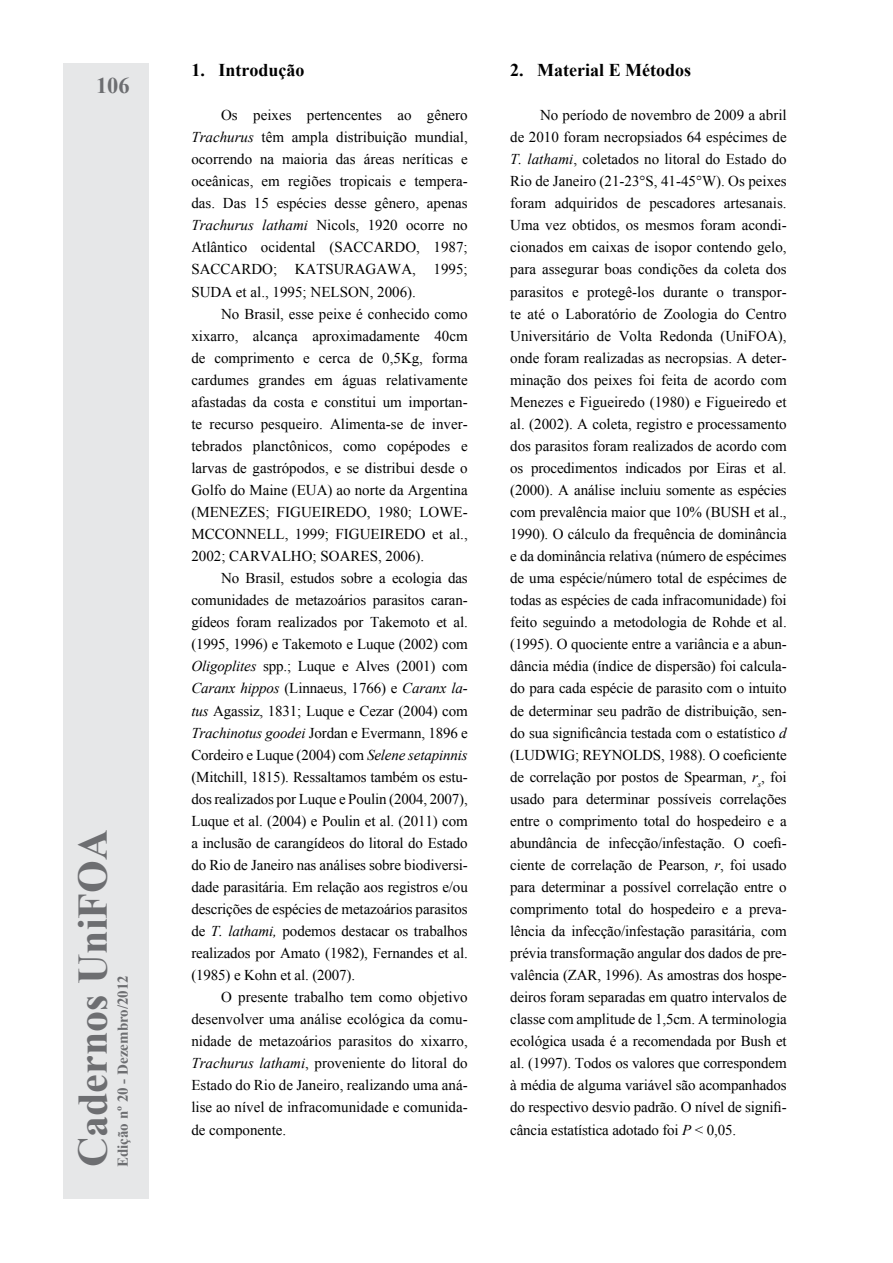
<style>
.page{position:relative;width:893px;height:1263px;background:#fff}
.page>*{position:absolute;margin:0;border:0;box-sizing:border-box;transform-origin:0 0}
.t1{font:700 42px "Times New Roman";color:#6d6e71}
.t2{font:700 22.5px "Times New Roman";color:#6d6e71}
.t3{font:700 18px "Times New Roman";color:#000}
.t4{font:15px/22px "Times New Roman";color:#000;text-align:justify}
.t5{font:700 15px "Times New Roman";color:#6d6e71}
.s1{font-style:italic}
</style>
<div class="page">
<div style="left:64px;top:64px;width:85px;height:1135px;background:#e6e7e8"></div>
<h2 class="t2" style="left:96px;top:70px;width:35px">106</h2>
<h1 class="t1" style="left:64px;top:1167px;width:339px;rotate:-90deg">Cadernos UniFOA</h1>
<p class="t5" style="left:113px;top:1167px;width:194px;rotate:-90deg">Edição nº 20 - Dezembro/2012</p>
<p class="t3" style="left:191px;top:58px;width:115px">1. Introdução</p>
<p class="t4" style="left:191px;top:104px;width:278px;text-indent:30px">Os peixes pertencentes ao gênero <span class="s1">Trachurus</span> têm ampla distribuição mundial, ocorrendo na maioria das áreas neríticas e oceânicas, em regiões tropicais e tempera&shy;das. Das 15 espécies desse gênero, apenas <span class="s1">Trachurus lathami</span> Nicols, 1920 ocorre no Atlântico ocidental (SACCARDO, 1987; SACCARDO; KATSURAGAWA, 1995; SUDA et al., 1995; NELSON, 2006).</p>
<p class="t4" style="left:191px;top:302px;width:278px;text-indent:30px">No Brasil, esse peixe é conhecido como xixarro, alcança aproximadamente 40cm de comprimento e cerca de 0,5Kg, forma cardumes grandes em águas relativamente afastadas da costa e constitui um importan&shy;te recurso pesqueiro. Alimenta-se de inver&shy;tebrados planctônicos, como copépodes e larvas de gastrópodos, e se distribui desde o Golfo do Maine (EUA) ao norte da Argentina (MENEZES; FIGUEIREDO, 1980; LOWE-MCCONNELL, 1999; FIGUEIREDO et al., 2002; CARVALHO; SOARES, 2006).</p>
<p class="t4" style="left:191px;top:567px;width:278px;text-indent:30px">No Brasil, estudos sobre a ecologia das comunidades de metazoários parasitos caran&shy;gídeos foram realizados por Takemoto et al. (1995, 1996) e Takemoto e Luque (2002) com <span class="s1">Oligoplites</span> spp.; Luque e Alves (2001) com <span class="s1">Caranx hippos</span> (Linnaeus, 1766) e <span class="s1">Caranx la&shy;tus</span> Agassiz, 1831; Luque e Cezar (2004) com <span class="s1">Trachinotus goodei</span> Jordan e Evermann, 1896 e Cordeiro e Luque (2004) com <span class="s1">Selene setapinnis </span>(Mitchill, 1815). Ressaltamos também os estu&shy;dos realizados por Luque e Poulin (2004, 2007), Luque et al. (2004) e Poulin et al. (2011) com a inclusão de carangídeos do litoral do Estado do Rio de Janeiro nas análises sobre biodiversi&shy;dade parasitária. Em relação aos registros e/ou descrições de espécies de metazoários parasitos de <span class="s1">T. lathami,</span> podemos destacar os trabalhos realizados por Amato (1982), Fernandes et al. (1985) e Kohn et al. (2007).</p>
<p class="t4" style="left:191px;top:986px;width:278px;text-indent:30px">O presente trabalho tem como objetivo desenvolver uma análise ecológica da comu&shy;nidade de metazoários parasitos do xixarro, <span class="s1">Trachurus lathami</span>, proveniente do litoral do Estado do Rio de Janeiro, realizando uma aná&shy;lise ao nível de infracomunidade e comunida&shy;de componente.</p>
<p class="t3" style="left:510px;top:58px;width:182px">2. Material E Métodos</p>
<p class="t4" style="left:510px;top:104px;width:278px;text-indent:30px">No período de novembro de 2009 a abril de 2010 foram necropsiados 64 espécimes de <span class="s1">T. lathami</span>, coletados no litoral do Estado do Rio de Janeiro (21-23°S, 41-45°W). Os peixes foram adquiridos de pescadores artesanais.<br>Uma vez obtidos, os mesmos foram acondi&shy;cionados em caixas de isopor contendo gelo, para assegurar boas condições da coleta dos parasitos e protegê-los durante o transpor&shy;te até o Laboratório de Zoologia do Centro Universitário de Volta Redonda (UniFOA), onde foram realizadas as necropsias. A deter&shy;minação dos peixes foi feita de acordo com Menezes e Figueiredo (1980) e Figueiredo et al. (2002). A coleta, registro e processamento dos parasitos foram realizados de acordo com os procedimentos indicados por Eiras et al. (2000). A análise incluiu somente as espécies com prevalência maior que 10% (BUSH et al., 1990). O cálculo da frequência de dominância e da dominância relativa (número de espécimes de uma espécie/número total de espécimes de todas as espécies de cada infracomunidade) foi feito seguindo a metodologia de Rohde et al. (1995). O quociente entre a variância e a abun&shy;dância média (índice de dispersão) foi calcula&shy;do para cada espécie de parasito com o intuito de determinar seu padrão de distribuição, sen&shy;do sua significância testada com o estatístico <span class="s1">d </span>(LUDWIG; REYNOLDS, 1988). O coeficiente de correlação por postos de Spearman, <span class="s1">r</span><sub>s</sub>, foi usado para determinar possíveis correlações entre o comprimento total do hospedeiro e a abundância de infecção/infestação. O coefi&shy;ciente de correlação de Pearson, <span class="s1">r</span>, foi usado para determinar a possível correlação entre o comprimento total do hospedeiro e a preva&shy;lência da infecção/infestação parasitária, com prévia transformação angular dos dados de pre&shy;valência (ZAR, 1996). As amostras dos hospe&shy;deiros foram separadas em quatro intervalos de classe com amplitude de 1,5cm. A terminologia ecológica usada é a recomendada por Bush et al. (1997). Todos os valores que correspondem à média de alguma variável são acompanhados do respectivo desvio padrão. O nível de signifi&shy;cância estatística adotado foi <span class="s1">P</span> &lt; 0,05.</p>
</div>
